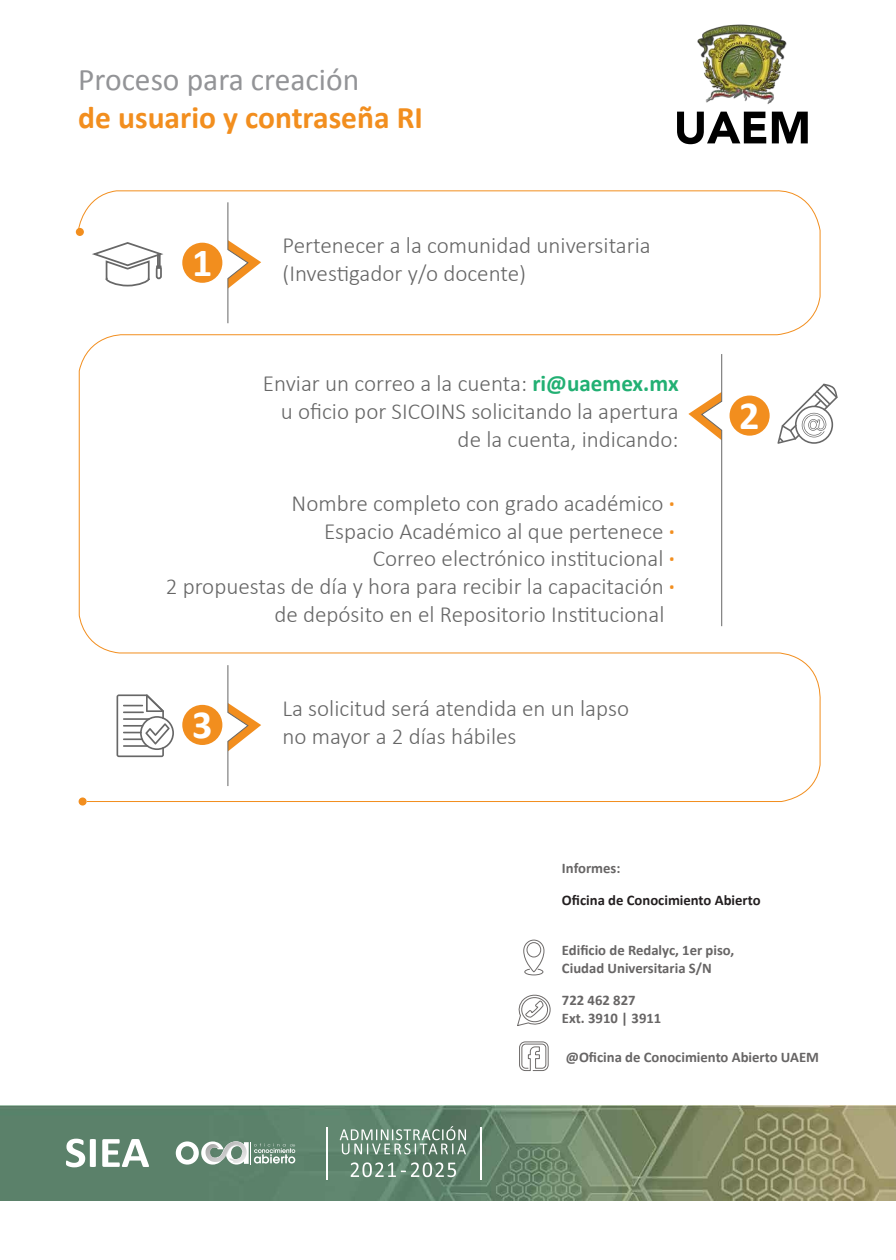
<style>
.page{position:relative;width:896px;height:1260px;background:#fff}
.page>*{position:absolute;margin:0;border:0;box-sizing:border-box;transform-origin:0 0}
.t1{font:700 40.07px "Calibri";color:#fff}
.t2{font:700 31.5px "Calibri";color:#f28e1e}
.t3{font:31.5px "Calibri";color:#939497}
.t4{font:300 23.1px/27.7px "Calibri";color:#666}
.t5{font:700 14.7px/17.6px "Calibri";color:#676565}
.t6{font:700 14.7px "Calibri";color:#231f20}
.s1{font-weight:700;color:#22b073}
.s2{font-weight:700;color:#f28e1e}
</style>
<div class="page">
<svg style="left:677px;top:112px;width:89px;height:32px"></svg>
<svg style="left:772px;top:112px;width:36px;height:31px"></svg>
<img style="left:698px;top:24px;width:89px;height:80px">
<img style="left:0;top:1105px;width:896px;height:94px">
<svg style="left:66px;top:1138px;width:30px;height:29px"></svg>
<svg style="left:102px;top:1138px;width:47px;height:28px"></svg>
<svg style="left:340px;top:1126px;width:126px;height:28px;background:#809c8b"></svg>
<svg style="left:351px;top:1162px;width:105px;height:15px;background:#86a190"></svg>
<hr style="left:326px;top:1127px;width:2px;height:52px;background:#fff">
<hr style="left:480px;top:1127px;width:2px;height:52px;background:#fff">
<svg style="left:176px;top:1141px;width:119px;height:23px"></svg>
<svg style="left:77px;top:190px;width:744px;height:612px"></svg>
<div style="left:79px;top:797px;width:8px;height:8px;background:#f28e1e;border-radius:50%"></div>
<div style="left:76px;top:228px;width:8px;height:8px;background:#f28e1e;border-radius:50%"></div>
<div style="left:182px;top:705px;width:40px;height:40px;background:#f28e1e;border-radius:50%"></div>
<svg style="left:227px;top:201px;width:34px;height:123px"></svg>
<svg style="left:227px;top:664px;width:34px;height:123px"></svg>
<svg style="left:688px;top:353px;width:35px;height:274px"></svg>
<svg style="left:519px;top:1041px;width:30px;height:30px"></svg>
<svg style="left:517px;top:994px;width:34px;height:32px"></svg>
<svg style="left:523px;top:939px;width:22px;height:36px"></svg>
<svg style="left:777px;top:383px;width:61px;height:61px"></svg>
<div style="left:730px;top:395px;width:40px;height:40px;background:#f28e1e;border-radius:50%"></div>
<svg style="left:89px;top:241px;width:77px;height:46px"></svg>
<svg style="left:117px;top:694px;width:57px;height:63px"></svg>
<h2 class="t3" style="left:78px;top:59px;width:282px">Proceso para creación</h2>
<h2 class="t2" style="left:78px;top:97px;width:346px">de usuario y contraseña RI</h2>
<h1 class="t1" style="left:192px;top:237px;width:22px">1</h1>
<p class="t4" style="left:282px;top:231px;width:370px">Pertenecer a la comunidad universitaria (Investigador y/o docente)</p>
<p class="t4" style="left:263px;top:369px;width:417px;text-align:right">Enviar un correo a la cuenta: <span class="s1">ri@uaemex.mx </span>u oficio por SICOINS solicitando la apertura de la cuenta, indicando:</p>
<p class="t4" style="left:292px;top:489px;width:385px">Nombre completo con grado académico <span class="s2">·</span></p>
<p class="t4" style="left:324px;top:517px;width:353px">Espacio Académico al que pertenece <span class="s2">·</span></p>
<p class="t4" style="left:373px;top:544px;width:304px">Correo electrónico institucional <span class="s2">·</span></p>
<p class="t4" style="left:166px;top:572px;width:511px">2 propuestas de día y hora para recibir la capacitación <span class="s2">·</span></p>
<p class="t4" style="left:274px;top:600px;width:392px">de depósito en el Repositorio Institucional</p>
<h1 class="t1" style="left:192px;top:699px;width:22px">3</h1>
<p class="t4" style="left:282px;top:694px;width:348px">La solicitud será atendida en un lapso no mayor a 2 días hábiles</p>
<h1 class="t1" style="left:739px;top:390px;width:22px">2</h1>
<p class="t5" style="left:562px;top:859px;width:60px">Informes:</p>
<p class="t6" style="left:562px;top:890px;width:200px">Oficina de Conocimiento Abierto</p>
<p class="t5" style="left:562px;top:941px;width:174px">Edificio de Redalyc, 1er piso,<br>Ciudad Universitaria S/N</p>
<p class="t5" style="left:562px;top:991px;width:101px">722 462 827<br>Ext. 3910 | 3911</p>
<p class="t5" style="left:566px;top:1048px;width:255px">@Oficina de Conocimiento Abierto UAEM</p>
</div>
